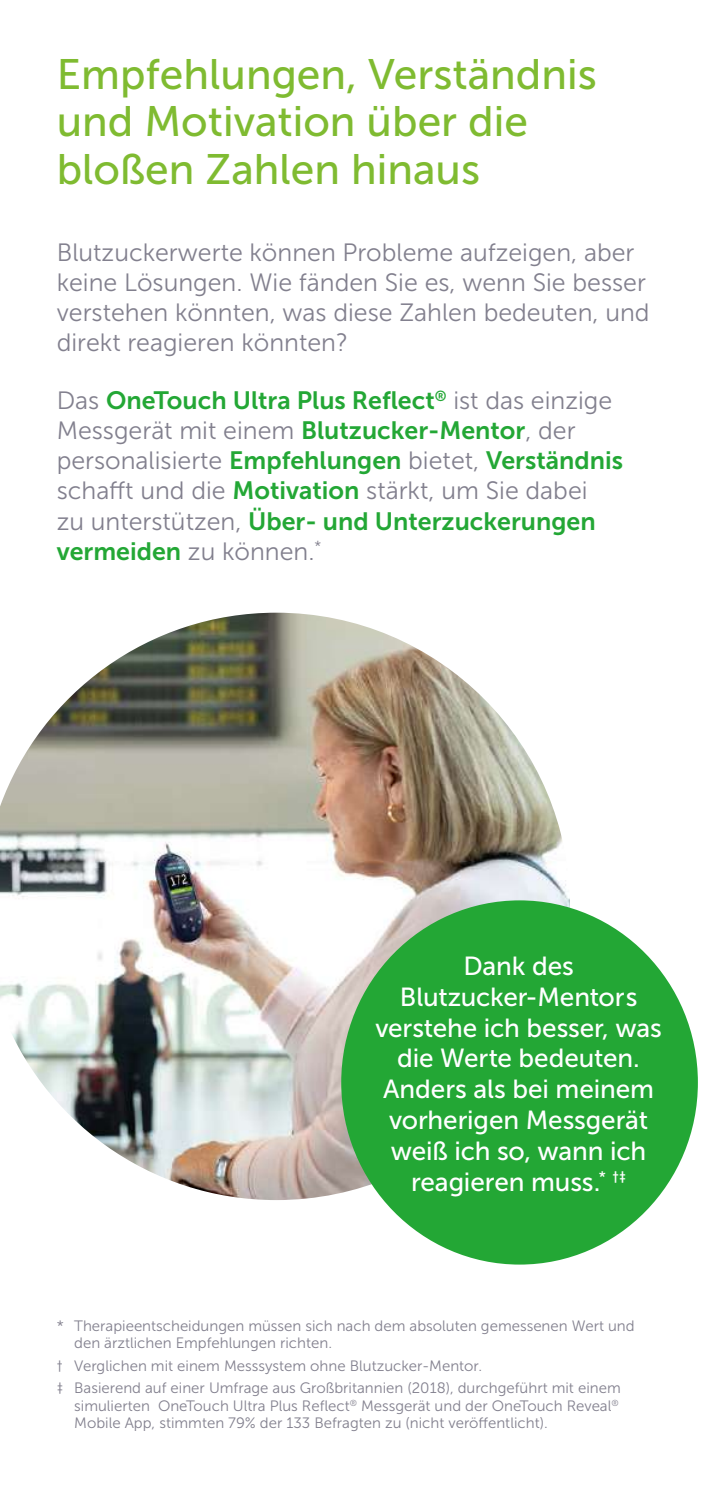
<style>
.page{position:relative;width:709px;height:1489px;background:#fff}
.page>*{position:absolute;margin:0;border:0;box-sizing:border-box;transform-origin:0 0}
.t1{font:42.5px/47.5px "Museo Sans 500";color:#7fbb31}
.t2{font:26px/30.8px "Museo Sans 500";letter-spacing:-.005em;color:#fff;text-align:center}
.t3{font:25px/30px "Museo Sans 300";color:#82808e}
.t4{font:25px/30px "Museo Sans 700";color:#23a735}
.t5{font:15px/17.5px "Museo Sans 300";color:#82808e}
.s1{font-family:"Museo Sans 300";color:#82808e}
.s2{font-family:"Museo Sans 700";color:#23a735}
</style>
<div class="page">
<img style="left:0;top:612px;width:570px;height:587px">
<div style="left:341px;top:900px;width:357px;height:364px;background:#23a735;border-radius:50%"></div>
<h1 class="t1" style="left:57px;top:50px;width:541px">Empfehlungen, Verständnis und Motivation über die bloßen Zahlen hinaus</h1>
<h3 class="t3" style="left:57px;top:237px;width:594px">Blutzuckerwerte können Probleme aufzeigen, aber keine Lösungen. Wie fänden Sie es, wenn Sie besser verstehen könnten, was diese Zahlen bedeuten, und direkt reagieren könnten?</h3>
<h3 class="t4" style="left:57px;top:386px;width:557px"><span class="s1">Das</span> OneTouch Ultra Plus Reflect<sup>®</sup> <span class="s1">ist das einzige</span></h3>
<h3 class="t3" style="left:57px;top:416px;width:520px">Messgerät mit einem <span class="s2">Blutzucker-Mentor</span>, der</h3>
<h3 class="t4" style="left:57px;top:446px;width:568px"><span class="s1">personalisierte</span> Empfehlungen <span class="s1">bietet,</span> Verständnis</h3>
<h3 class="t3" style="left:57px;top:476px;width:532px">schafft und die <span class="s2">Motivation</span> stärkt, um Sie dabei</h3>
<h3 class="t4" style="left:57px;top:506px;width:540px"><span class="s1">zu unterstützen,</span> Über- und Unterzuckerungen vermeiden <span class="s1">zu können.</span><sup>*</sup></h3>
<h2 class="t2" style="left:375px;top:950px;width:288px">Dank des<br>Blutzucker-Mentors verstehe ich besser, was die Werte bedeuten.<br>Anders als bei meinem vorherigen Messgerät weiß ich so, wann ich reagieren muss.<sup>*</sup> <sup>†‡</sup></h2>
<p class="t5" style="left:74px;top:1316px;width:562px;text-indent:-18px">* Therapieentscheidungen müssen sich nach dem absoluten gemessenen Wert und den ärztlichen Empfehlungen richten.</p>
<p class="t5" style="left:57px;top:1353px;width:565px;line-height:22.5px">† Verglichen mit einem Messsystem ohne Blutzucker-Mentor.<br>‡ Basierend auf einer Umfrage aus Großbritannien (2018), durchgeführt mit einem</p>
<p class="t5" style="left:74px;top:1396px;width:546px">simulierten OneTouch Ultra Plus Reflect<sup>®</sup> Messgerät und der OneTouch Reveal<sup>®<br></sup>Mobile App, stimmten 79% der 133 Befragten zu (nicht veröffentlicht).</p>
</div>
